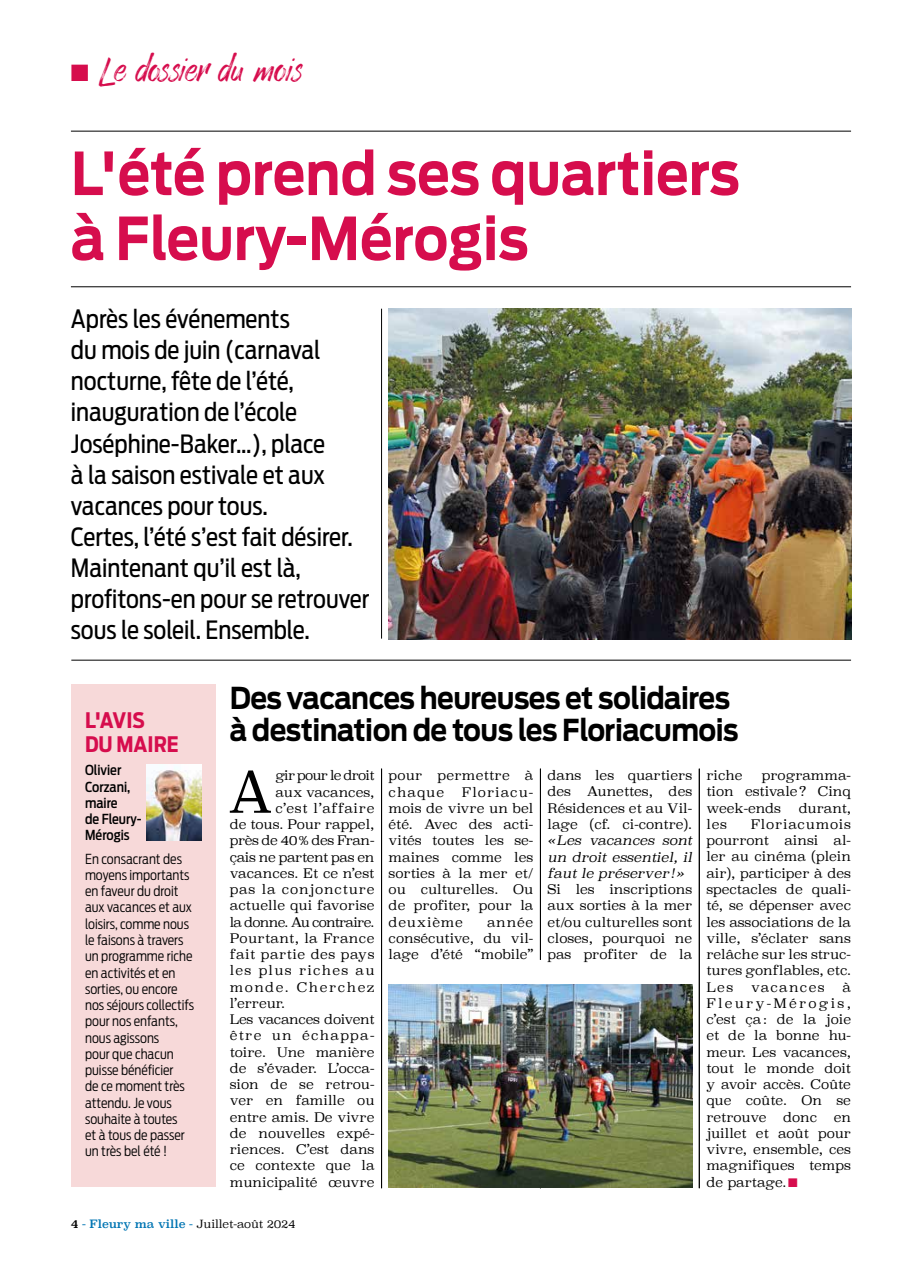
<style>
.page{position:relative;width:922px;height:1276px;background:#fff}
.page>*{position:absolute;margin:0;border:0;box-sizing:border-box;transform-origin:0 0}
.t1{font:700 58.75px/65px "Antenna";color:#d60d4d;scale:.9 1}
.t2{font:300 56.88px "Superclarendon";color:#000;scale:.9 1}
.t3{font:33.75px "Enjoythe Ride";color:#d60d4d}
.t4{font:700 30px/32.5px "Antenna";letter-spacing:-.02em;color:#000;scale:.9 1}
.t5{font:25px/31.1px "Antenna Cond";color:#000}
.t6{font:700 21.25px/23.8px "Antenna Cond";color:#d60d4d}
.t7{font:300 13.75px/16.2px "Antenna Cond";color:#000}
.t8{font:500 13.75px/16.2px "Antenna Cond";color:#000}
.t9{font:300 13.12px/16.2px "Superclarendon";color:#000;text-align:justify}
.t10{font:italic 300 13.12px/16.2px "Superclarendon";color:#000;text-align:justify}
.t11{font:300 13.12px "Superclarendon";letter-spacing:.1em;color:#000}
.t12{font:300 13.12px "Superclarendon";letter-spacing:-.055em;color:#000}
.t13{font:300 13.12px/16.2px "Superclarendon";letter-spacing:.02em;color:#000}
.t14{font:300 13.12px "Superclarendon";letter-spacing:-.025em;color:#000}
.t15{font:300 13.12px "Superclarendon";letter-spacing:-.02em;color:#000}
.t16{font:300 13.12px "Superclarendon";letter-spacing:-.035em;color:#000}
.t17{font:300 13.12px "Superclarendon";letter-spacing:.03em;color:#000}
.t18{font:300 13.12px "Superclarendon";letter-spacing:.04em;color:#000}
.t19{font:300 13.12px "Superclarendon";letter-spacing:.065em;color:#000}
.t20{font:300 13.12px "Superclarendon";letter-spacing:.095em;color:#000}
.t21{font:300 13.12px "Superclarendon";letter-spacing:-.06em;color:#000}
.t22{font:300 13.12px "Superclarendon";letter-spacing:.05em;color:#000}
.t23{font:300 13.12px "Superclarendon";letter-spacing:.115em;color:#000}
.t24{font:300 11.25px "Superclarendon";letter-spacing:-.01em;color:#000}
.s1{color:#d60d4d}
.s2{font-weight:400}
.s3{font-weight:400;color:#0075b3}
</style>
<div class="page">
<hr style="left:381px;top:768px;width:1px;height:420px;background:#000">
<hr style="left:540px;top:768px;width:1px;height:192px;background:#000">
<hr style="left:699px;top:768px;width:1px;height:420px;background:#000">
<img style="left:388px;top:308px;width:462px;height:331px">
<hr style="left:71px;top:660px;width:779px;height:1px;background:#000">
<img style="left:389px;top:984px;width:303px;height:203px">
<div style="left:71px;top:684px;width:144px;height:502px;background:#f7d9d9"></div>
<img style="left:146px;top:764px;width:55px;height:76px">
<hr style="left:381px;top:309px;width:1px;height:329px;background:#000">
<hr style="left:71px;top:286px;width:779px;height:1px;background:#000">
<hr style="left:71px;top:131px;width:779px;height:1px;background:#000">
<h3 class="t3" style="left:71px;top:50px;width:233px">■ Le dossier du mois</h3>
<h1 class="t1" style="left:71px;top:141px;width:744px">L'été prend ses quartiers à Fleury-Mérogis</h1>
<p class="t5" style="left:71px;top:303px;width:300px">Après les événements<br>du mois de juin (carnaval nocturne, fête de l’été, inauguration de l’école<br>Joséphine-Baker…), place<br>à la saison estivale et aux vacances pour tous.<br>Certes, l’été s’est fait désirer.<br>Maintenant qu’il est là, profitons-en pour se retrouver sous le soleil. Ensemble.</p>
<h3 class="t6" style="left:85px;top:708px;width:95px">L'AVIS<br>DU MAIRE</h3>
<p class="t8" style="left:85px;top:762px;width:58px">Olivier<br>Corzani, maire<br>de Fleury-<br>Mérogis</p>
<p class="t7" style="left:85px;top:850px;width:110px">En consacrant des moyens importants en faveur du droit aux vacances et aux loisirs, comme nous le faisons à travers un programme riche en activités et en sorties, ou encore nos séjours collectifs pour nos enfants, nous agissons<br>pour que chacun puisse bénéficier<br>de ce moment très attendu. Je vous souhaite à toutes<br>et à tous de passer un très bel été !</p>
<h3 class="t4" style="left:230px;top:681px;width:567px">Des vacances heureuses et solidaires à destination de tous les Floriacumois</h3>
<h2 class="t2" style="left:228px;top:754px;width:51px">A</h2>
<p class="t21" style="left:275px;top:767px;width:100px">gir pour le droit</p>
<p class="t9" style="left:706px;top:768px;width:38px">riche</p>
<p class="t9" style="left:547px;top:768px;width:146px">dans les quartiers des Aunettes, des Résidences et au Vil&shy;lage (cf. ci-contre).</p>
<p class="t10" style="left:547px;top:832px;width:146px">«Les vacances sont un droit essentiel, il faut le préserver!»</p>
<p class="t9" style="left:547px;top:882px;width:146px">Si les inscriptions aux sorties à la mer et/ou culturelles sont closes, pourquoi ne pas profiter de la</p>
<p class="t13" style="left:388px;top:768px;width:146px">pour permettre à chaque</p>
<p class="t9" style="left:706px;top:768px;width:146px;text-indent:55px">programma&shy;tion estivale? Cinq week-ends</p>
<p class="t9" style="left:388px;top:784px;width:146px;text-indent:73px">Floriacu&shy;mois de vivre un bel été. Avec des acti&shy;vités toutes les se&shy;maines comme les sorties à la mer et/ ou culturelles. Ou de profiter, pour la deuxième</p>
<p class="t9" style="left:275px;top:784px;width:100px">aux vacances,</p>
<p class="t22" style="left:275px;top:799px;width:100px">c’est l’affaire</p>
<p class="t9" style="left:230px;top:817px;width:146px">de tous. Pour rappel,</p>
<p class="t16" style="left:230px;top:832px;width:146px">près de 40% des Fran-</p>
<p class="t14" style="left:230px;top:848px;width:146px">çais ne partent pas en</p>
<p class="t9" style="left:230px;top:866px;width:146px">vacances. Et ce n’est</p>
<p class="t19" style="left:230px;top:880px;width:146px">pas la conjoncture</p>
<p class="t9" style="left:230px;top:898px;width:146px">actuelle qui favorise</p>
<p class="t12" style="left:230px;top:913px;width:146px">la donne. Au contraire.</p>
<p class="t17" style="left:230px;top:929px;width:146px">Pourtant, la France</p>
<p class="t18" style="left:230px;top:945px;width:146px">fait partie des pays</p>
<p class="t20" style="left:230px;top:962px;width:146px">les plus riches au</p>
<p class="t23" style="left:230px;top:978px;width:146px">monde. Cherchez</p>
<p class="t9" style="left:230px;top:996px;width:57px">l’erreur.</p>
<p class="t15" style="left:230px;top:1010px;width:146px">Les vacances doivent</p>
<p class="t11" style="left:230px;top:1027px;width:146px">être un échappa-</p>
<p class="t9" style="left:230px;top:1044px;width:146px">toire. Une manière</p>
<p class="t9" style="left:230px;top:1061px;width:146px">de s’évader. L’occa-</p>
<p class="t9" style="left:230px;top:1077px;width:146px">sion de se retrou-</p>
<p class="t9" style="left:230px;top:1093px;width:146px">ver en famille ou</p>
<p class="t9" style="left:230px;top:1109px;width:146px">entre amis. De vivre</p>
<p class="t9" style="left:230px;top:1126px;width:146px">de nouvelles expé-</p>
<p class="t9" style="left:230px;top:1142px;width:146px">riences. C’est dans</p>
<p class="t9" style="left:230px;top:1158px;width:146px">ce contexte que la</p>
<p class="t9" style="left:230px;top:1174px;width:146px">municipalité œuvre</p>
<p class="t9" style="left:798px;top:801px;width:54px">durant,</p>
<p class="t9" style="left:706px;top:817px;width:146px;text-indent:44px">Floriacumois pourront ainsi al&shy;ler au cinéma (plein air), participer à des spectacles de quali&shy;té, se dépenser avec les associations de la ville, s’éclater sans relâche sur les struc&shy;tures gonflables, etc.<br>Les</p>
<p class="t9" style="left:706px;top:817px;width:22px">les</p>
<p class="t9" style="left:388px;top:914px;width:146px;text-indent:98px">année consécutive, du vil&shy;lage d’été “mobile”</p>
<p class="t9" style="left:706px;top:979px;width:146px;text-indent:136px">à Fleury-Mérogis, c’est ça: de la joie et de la bonne hu&shy;meur. Les vacances, tout le monde doit y avoir accès. Coûte que coûte. On se retrouve</p>
<p class="t11" style="left:751px;top:978px;width:75px">vacances</p>
<p class="t9" style="left:783px;top:1109px;width:36px">donc</p>
<p class="t9" style="left:706px;top:1109px;width:146px;text-indent:127px">en juillet et août pour vivre, ensemble, ces magnifiques temps de partage.<span class="s1">■</span></p>
<p class="t24" style="left:71px;top:1216px;width:226px"><span class="s2">4</span> <span class="s3">- Fleury ma ville -</span> Juillet-août 2024</p>
</div>
